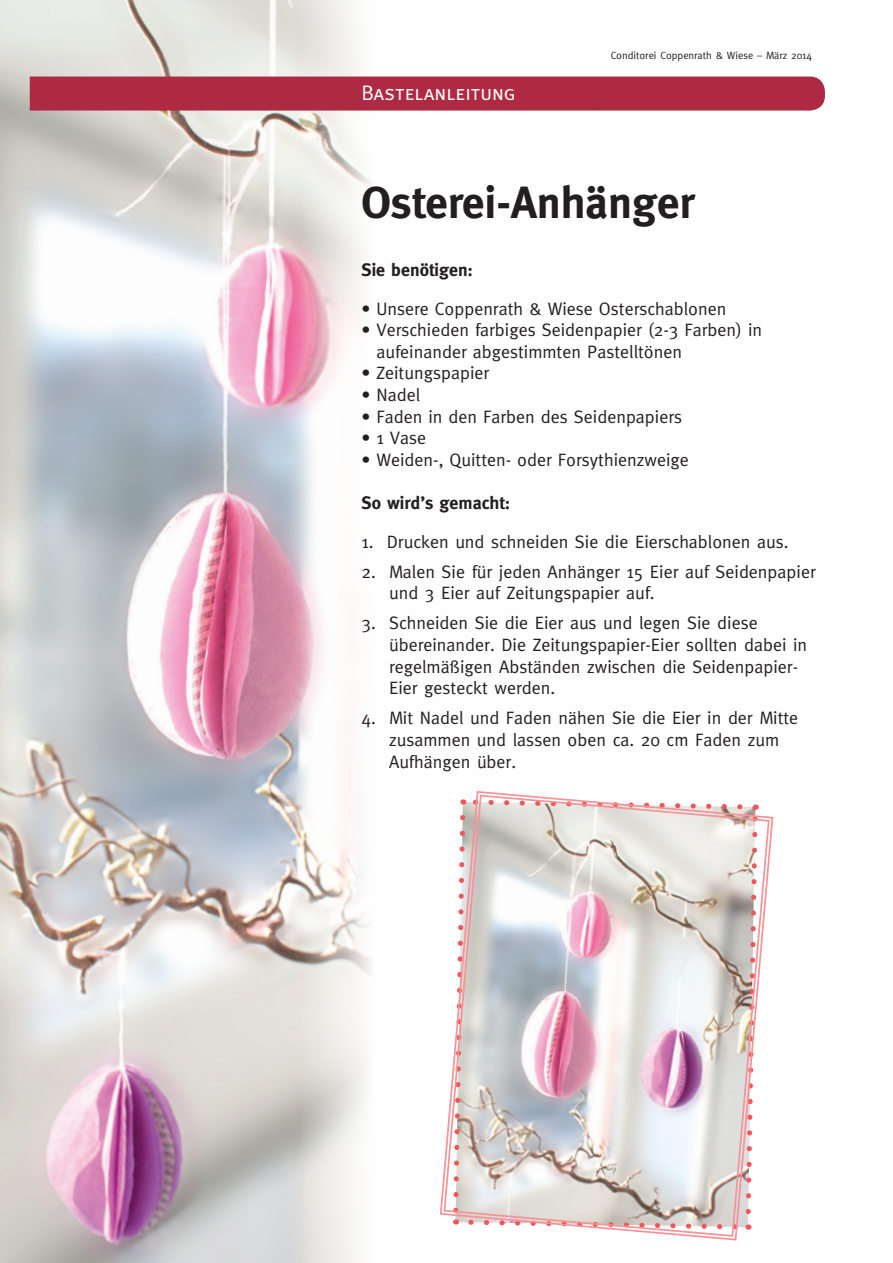
<style>
.page{position:relative;width:893px;height:1263px;background:#fff}
.page>*{position:absolute;margin:0;border:0;box-sizing:border-box;transform-origin:0 0}
.t1{font:700 45px "Meta";color:#231f20}
.t2{font:21px "Meta Caps";color:#fff}
.t3{font:18px/21.6px "Meta";color:#231f20}
.t4{font:700 18px "Meta";color:#231f20}
.t5{font:10.5px "Meta";color:#231f20}
</style>
<div class="page">
<img style="left:0;top:0;width:595px;height:1263px">
<div style="left:30px;top:77px;width:795px;height:34px;background:#ae2a42"></div>
<svg style="left:439px;top:790px;width:335px;height:451px"></svg>
<img style="left:443px;top:794px;width:328px;height:444px">
<p class="t2" style="left:361px;top:80px;width:156px">Bastelanleitung</p>
<p class="t5" style="left:611px;top:49px;width:203px">Conditorei Coppenrath &amp; Wiese – März 2014</p>
<h1 class="t1" style="left:361px;top:177px;width:335px">Osterei-Anhänger</h1>
<p class="t4" style="left:361px;top:259px;width:113px">Sie benötigen:</p>
<p class="t3" style="left:361px;top:297px;width:367px">• Unsere Coppenrath &amp; Wiese Osterschablonen</p>
<p class="t3" style="left:376px;top:319px;width:387px;text-indent:-15px">• Verschieden farbiges Seidenpapier (2-3 Farben) in aufeinander abgestimmten Pastelltönen</p>
<p class="t3" style="left:361px;top:362px;width:129px">• Zeitungspapier</p>
<p class="t3" style="left:361px;top:384px;width:60px">• Nadel</p>
<p class="t3" style="left:361px;top:405px;width:322px">• Faden in den Farben des Seidenpapiers</p>
<p class="t3" style="left:361px;top:427px;width:66px">• 1 Vase</p>
<p class="t3" style="left:361px;top:449px;width:329px">• Weiden-, Quitten- oder Forsythienzweige</p>
<p class="t4" style="left:361px;top:492px;width:150px">So wird’s gemacht:</p>
<p class="t3" style="left:361px;top:530px;width:429px">1. Drucken und schneiden Sie die Eierschablonen aus.</p>
<p class="t3" style="left:389px;top:560px;width:428px;text-indent:-28px">2. Malen Sie für jeden Anhänger 15 Eier auf Seidenpapier und 3 Eier auf Zeitungspapier auf.</p>
<p class="t3" style="left:389px;top:612px;width:420px;text-indent:-28px">3. Schneiden Sie die Eier aus und legen Sie diese übereinander. Die Zeitungspapier-Eier sollten dabei in regelmäßigen Abständen zwischen die Seidenpapier-Eier gesteckt werden.</p>
<p class="t3" style="left:389px;top:707px;width:411px;text-indent:-28px">4. Mit Nadel und Faden nähen Sie die Eier in der Mitte zusammen und lassen oben ca. 20 cm Faden zum<br>Aufhängen über.</p>
</div>
